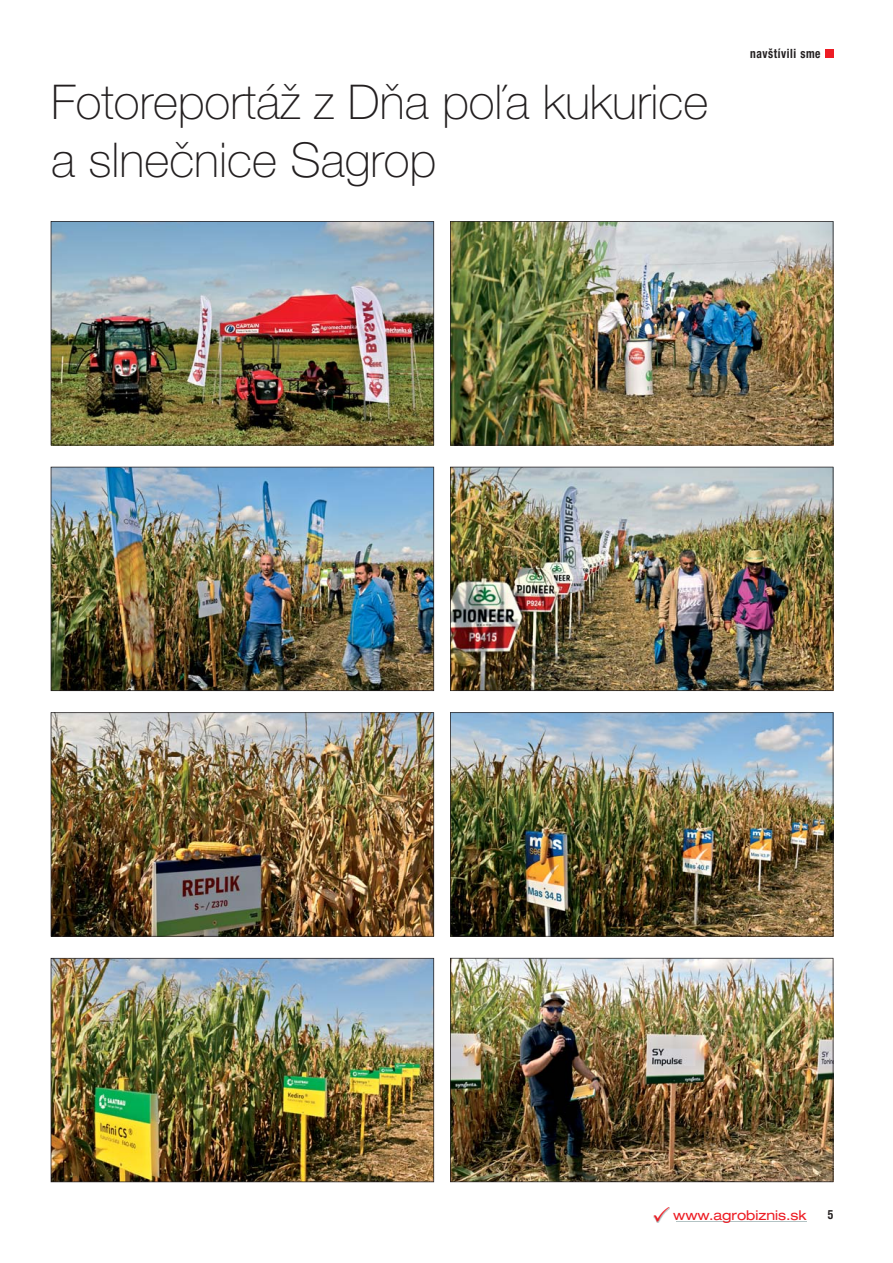
<style>
.page{position:relative;width:893px;height:1263px;background:#fff}
.page>*{position:absolute;margin:0;border:0;box-sizing:border-box;transform-origin:0 0}
.t1{font:100 48px/57.6px "Helvetica Neue LT Pro";color:#231f20}
.t2{font:expanded 13.5px "Helvetica Neue LT Pro";color:#ed1c24}
.t3{font:700 condensed 12.75px "Helvetica Neue LT Pro";letter-spacing:.05em;color:#231f20;scale:.9 1}
</style>
<div class="page">
<hr style="left:676px;top:1221px;width:131px;height:1px;background:#b3c3c4">
<div style="left:825px;top:49px;width:8px;height:9px;background:#ed1c24"></div>
<img style="left:51px;top:221px;width:383px;height:224px">
<img style="left:450px;top:221px;width:383px;height:224px">
<img style="left:51px;top:467px;width:383px;height:224px">
<img style="left:450px;top:467px;width:383px;height:224px">
<img style="left:51px;top:712px;width:383px;height:225px">
<img style="left:450px;top:712px;width:383px;height:224px">
<img style="left:51px;top:958px;width:383px;height:224px">
<img style="left:450px;top:958px;width:383px;height:224px">
<svg style="left:654px;top:1208px;width:15px;height:14px"></svg>
<p class="t1" style="left:51px;top:80px;width:659px">Fotoreportáž z Dňa poľa kukurice a slnečnice Sagrop</p>
<p class="t3" style="left:750px;top:48px;width:80px">navštívili sme</p>
<p class="t2" style="left:673px;top:1210px;width:135px">www.agrobiznis.sk</p>
<p class="t3" style="left:828px;top:1209px;width:8px">5</p>
</div>
